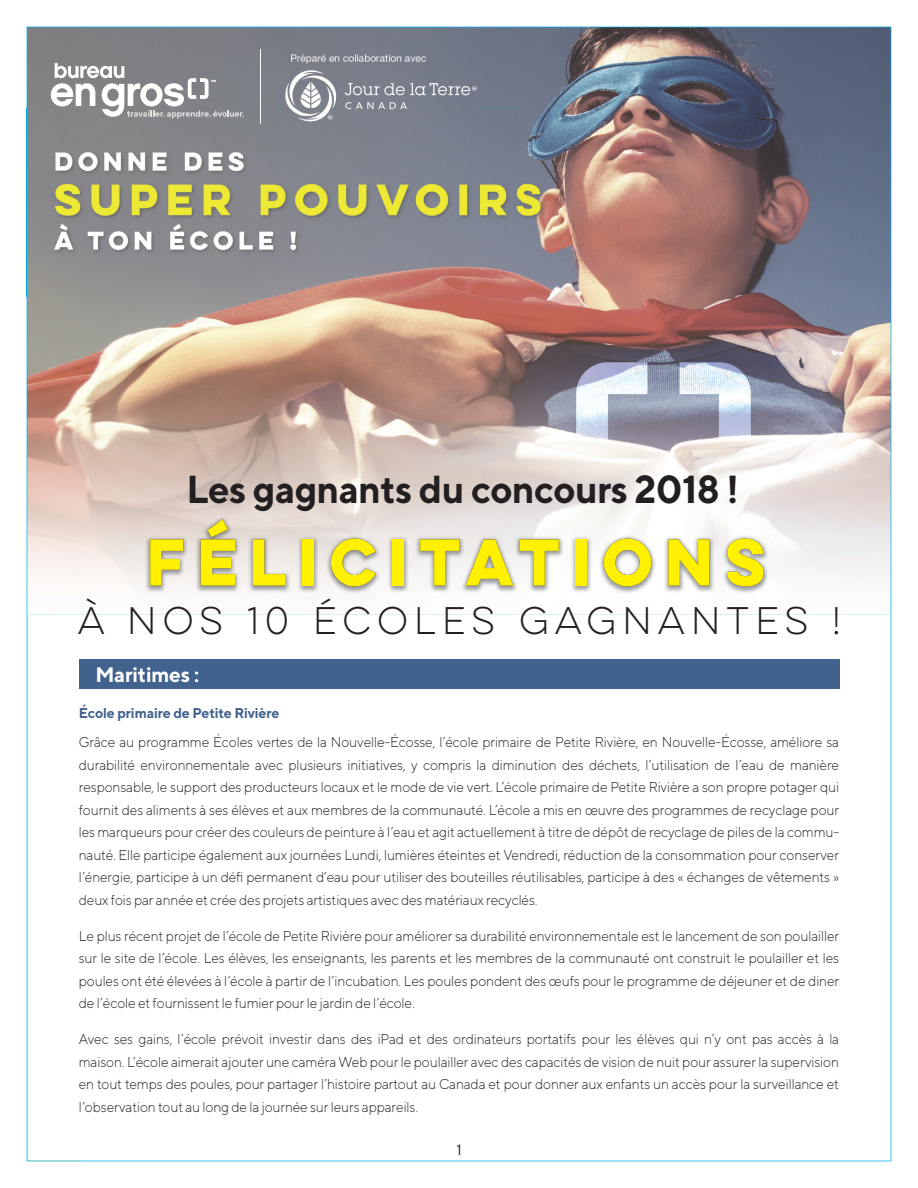
<style>
.page{position:relative;width:918px;height:1188px;background:#fff}
.page>*{position:absolute;margin:0;border:0;box-sizing:border-box;transform-origin:0 0}
.t1{font:700 59.1px "Lulo Clean One";letter-spacing:-.015em;color:#fff101}
.t2{font:700 39px "TT Norms";letter-spacing:-.015em;color:#231f20}
.t3{font:34.5px "Lulo Clean One";letter-spacing:-.015em;color:#231f20}
.t4{font:700 21px "TT Norms";letter-spacing:-.01em;color:#fff}
.t5{font:15px "TT Norms";color:#231f20}
.t6{font:300 14.25px/22.5px "TT Norms";letter-spacing:-.01em;color:#231f20;text-align:justify}
.t7{font:700 14.25px "TT Norms";letter-spacing:-.01em;color:#41628c}
</style>
<div class="page">
<img style="left:27px;top:27px;width:864px;height:588px">
<img style="left:26px;top:108px;width:545px;height:188px">
<img style="left:27px;top:108px;width:1px;height:188px">
<img style="left:284px;top:42px;width:193px;height:88px">
<svg style="left:51px;top:63px;width:193px;height:56px"></svg>
<hr style="left:260px;top:50px;width:1px;height:74px;background:#fff">
<div style="left:79px;top:659px;width:760px;height:30px;background:#41628c"></div>
<img style="left:144px;top:516px;width:625px;height:78px">
<h2 class="t2" style="left:186px;top:465px;width:554px">Les gagnants du concours 2018 !</h2>
<h1 class="t1" style="left:147px;top:516px;width:633px">FÉLICITATIONS</h1>
<h3 class="t3" style="left:78px;top:596px;width:771px">À NOS 10 ÉCOLES GAGNANTES !</h3>
<h3 class="t4" style="left:95px;top:661px;width:105px">Maritimes :</h3>
<p class="t7" style="left:79px;top:704px;width:202px">École primaire de Petite Rivière</p>
<p class="t6" style="left:79px;top:731px;width:762px">Grâce au programme Écoles vertes de la Nouvelle-Écosse, l’école primaire de Petite Rivière, en Nouvelle-Écosse, améliore sa durabilité environnementale avec plusieurs initiatives, y compris la diminution des déchets, l’utilisation de l’eau de manière responsable, le support des producteurs locaux et le mode de vie vert. L’école primaire de Petite Rivière a son propre potager qui fournit des aliments à ses élèves et aux membres de la communauté. L’école a mis en œuvre des programmes de recyclage pour les marqueurs pour créer des couleurs de peinture à l’eau et agit actuellement à titre de dépôt de recyclage de piles de la commu&shy;nauté. Elle participe également aux journées Lundi, lumières éteintes et Vendredi, réduction de la consommation pour conserver l’énergie, participe à un défi permanent d’eau pour utiliser des bouteilles réutilisables, participe à des « échanges de vêtements » deux fois par année et crée des projets artistiques avec des matériaux recyclés.</p>
<p class="t6" style="left:79px;top:924px;width:762px">Le plus récent projet de l’école de Petite Rivière pour améliorer sa durabilité environnementale est le lancement de son poulailler sur le site de l’école. Les élèves, les enseignants, les parents et les membres de la communauté ont construit le poulailler et les poules ont été élevées à l’école à partir de l’incubation. Les poules pondent des œufs pour le programme de déjeuner et de diner de l’école et fournissent le fumier pour le jardin de l’école.</p>
<p class="t6" style="left:79px;top:1028px;width:762px">Avec ses gains, l’école prévoit investir dans des iPad et des ordinateurs portatifs pour les élèves qui n’y ont pas accès à la maison. L’école aimerait ajouter une caméra Web pour le poulailler avec des capacités de vision de nuit pour assurer la supervision en tout temps des poules, pour partager l’histoire partout au Canada et pour donner aux enfants un accès pour la surveillance et l’observation tout au long de la journée sur leurs appareils.</p>
<p class="t5" style="left:456px;top:1140px;width:7px">1</p>
</div>
